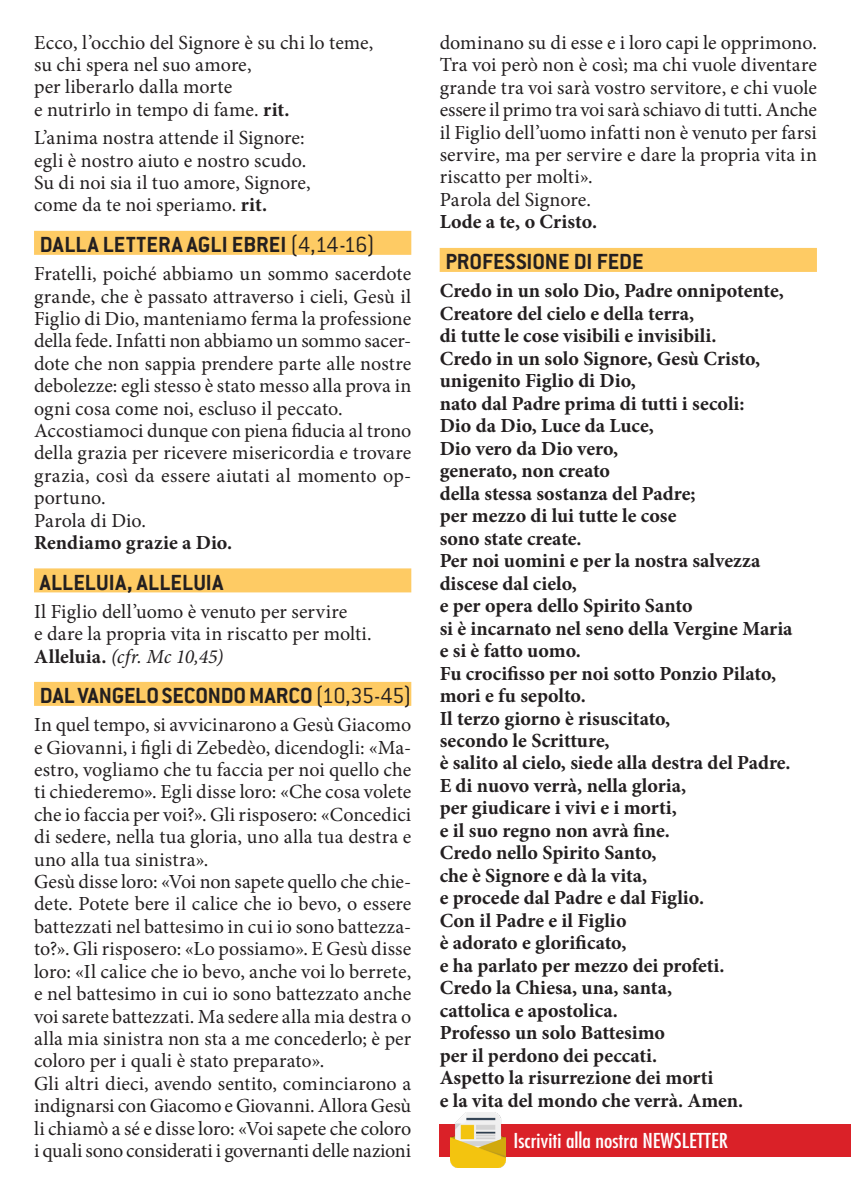
<style>
.page{position:relative;width:851px;height:1191px;background:#fff}
.page>*{position:absolute;margin:0;border:0;box-sizing:border-box;transform-origin:0 0}
.A_TITOLETTO{font:700 24px "Conduit ITC";letter-spacing:.005em;color:#231f20}
.Normale{font:20px/22.4px "Minion Pro";letter-spacing:.005em;color:#231f20;text-align:justify}
.Normale-2{font:700 20px/22.4px "Minion Pro";color:#231f20}
.t1{font:condensed 20px "Futura Std";color:#fff;scale:1.11 1}
.s1{font-weight:700}
.s2{font-weight:300}
.s3{font-style:italic}
</style>
<div class="page">
<div style="left:34px;top:231px;width:377px;height:24px;background:#fecb64"></div>
<div style="left:34px;top:568px;width:377px;height:24px;background:#fecb64"></div>
<div style="left:34px;top:682px;width:377px;height:24px;background:#fecb64"></div>
<div style="left:439px;top:248px;width:377px;height:24px;background:#fecb64"></div>
<div style="left:439px;top:1124px;width:411px;height:33px;background:#da2128"></div>
<img style="left:450px;top:1112px;width:55px;height:55px">
<p class="Normale" style="left:34px;top:31px;width:341px;text-align:left">Ecco, l’occhio del Signore è su chi lo teme, su chi spera nel suo amore,<br>per liberarlo dalla morte<br>e nutrirlo in tempo di fame. <span class="s1">rit.</span></p>
<p class="Normale" style="left:34px;top:127px;width:278px;text-align:left">L’anima nostra attende il Signore: egli è nostro aiuto e nostro scudo.<br>Su di noi sia il tuo amore, Signore, come da te noi speriamo. <span class="s1">rit.</span></p>
<p class="A_TITOLETTO" style="left:40px;top:230px;width:336px">DALLA LETTERA AGLI EBREI <span class="s2">(4,14-16)</span></p>
<p class="Normale" style="left:34px;top:263px;width:379px">Fratelli, poiché abbiamo un sommo sacerdote grande, che è passato attraverso i cieli, Gesù il Figlio di Dio, manteniamo ferma la professione della fede. Infatti non abbiamo un sommo sacer&shy;dote che non sappia prendere parte alle nostre debolezze: egli stesso è stato messo alla prova in ogni cosa come noi, escluso il peccato.</p>
<p class="Normale" style="left:34px;top:419px;width:379px">Accostiamoci dunque con piena fiducia al trono della grazia per ricevere misericordia e trovare grazia, così da essere aiutati al momento op&shy;portuno.</p>
<p class="Normale" style="left:34px;top:509px;width:113px">Parola di Dio.</p>
<p class="Normale-2" style="left:34px;top:531px;width:200px">Rendiamo grazie a Dio.</p>
<p class="A_TITOLETTO" style="left:40px;top:568px;width:185px">ALLELUIA, ALLELUIA</p>
<p class="Normale" style="left:34px;top:600px;width:339px;text-align:left">Il Figlio dell’uomo è venuto per servire<br>e dare la propria vita in riscatto per molti.<br><span class="s1">Alleluia.</span> <span class="s3">(cfr. Mc 10,45)</span></p>
<p class="A_TITOLETTO" style="left:40px;top:681px;width:373px">DAL VANGELO SECONDO MARCO <span class="s2">(10,35-45)</span></p>
<p class="Normale" style="left:34px;top:713px;width:379px">In quel tempo, si avvicinarono a Gesù Giacomo e Giovanni, i figli di Zebedèo, dicendogli: «Ma&shy;estro, vogliamo che tu faccia per noi quello che ti chiederemo». Egli disse loro: «Che cosa volete che io faccia per voi?». Gli risposero: «Concedici di sedere, nella tua gloria, uno alla tua destra e uno alla tua sinistra».</p>
<p class="Normale" style="left:34px;top:870px;width:379px">Gesù disse loro: «Voi non sapete quello che chie&shy;dete. Potete bere il calice che io bevo, o essere battezzati nel battesimo in cui io sono battezza&shy;to?». Gli risposero: «Lo possiamo». E Gesù disse loro: «Il calice che io bevo, anche voi lo berrete, e nel battesimo in cui io sono battezzato anche voi sarete battezzati. Ma sedere alla mia destra o alla mia sinistra non sta a me concederlo; è per coloro per i quali è stato preparato».</p>
<p class="Normale" style="left:34px;top:1072px;width:379px">Gli altri dieci, avendo sentito, cominciarono a indignarsi con Giacomo e Giovanni. Allora Gesù li chiamò a sé e disse loro: «Voi sapete che coloro i quali sono considerati i governanti delle nazioni</p>
<p class="Normale" style="left:439px;top:31px;width:379px">dominano su di esse e i loro capi le opprimono.<br>Tra voi però non è così; ma chi vuole diventare grande tra voi sarà vostro servitore, e chi vuole essere il primo tra voi sarà schiavo di tutti. Anche il Figlio dell’uomo infatti non è venuto per farsi servire, ma per servire e dare la propria vita in riscatto per molti».</p>
<p class="Normale" style="left:439px;top:188px;width:153px">Parola del Signore.</p>
<p class="Normale-2" style="left:439px;top:211px;width:159px">Lode a te, o Cristo.</p>
<p class="A_TITOLETTO" style="left:445px;top:247px;width:199px">PROFESSIONE DI FEDE</p>
<p class="Normale-2" style="left:439px;top:279px;width:345px">Credo in un solo Dio, Padre onnipotente,</p>
<p class="Normale-2" style="left:439px;top:302px;width:256px">Creatore del cielo e della terra,</p>
<p class="Normale-2" style="left:439px;top:324px;width:278px">di tutte le cose visibili e invisibili.</p>
<p class="Normale-2" style="left:439px;top:347px;width:322px">Credo in un solo Signore, Gesù Cristo,</p>
<p class="Normale-2" style="left:439px;top:369px;width:198px">unigenito Figlio di Dio,</p>
<p class="Normale-2" style="left:439px;top:392px;width:306px">nato dal Padre prima di tutti i secoli:</p>
<p class="Normale-2" style="left:439px;top:414px;width:216px">Dio da Dio, Luce da Luce,<br>Dio vero da Dio vero,</p>
<p class="Normale-2" style="left:439px;top:459px;width:172px">generato, non creato</p>
<p class="Normale-2" style="left:439px;top:482px;width:257px">della stessa sostanza del Padre;</p>
<p class="Normale-2" style="left:439px;top:504px;width:238px">per mezzo di lui tutte le cose sono state create.</p>
<p class="Normale-2" style="left:439px;top:549px;width:322px">Per noi uomini e per la nostra salvezza</p>
<p class="Normale-2" style="left:439px;top:572px;width:139px">discese dal cielo,</p>
<p class="Normale-2" style="left:439px;top:594px;width:254px">e per opera dello Spirito Santo</p>
<p class="Normale-2" style="left:439px;top:616px;width:354px">si è incarnato nel seno della Vergine Maria</p>
<p class="Normale-2" style="left:439px;top:639px;width:143px">e si è fatto uomo.</p>
<p class="Normale-2" style="left:439px;top:661px;width:338px">Fu crocifisso per noi sotto Ponzio Pilato,</p>
<p class="Normale-2" style="left:439px;top:684px;width:147px">mori e fu sepolto.</p>
<p class="Normale-2" style="left:439px;top:706px;width:232px">Il terzo giorno è risuscitato, secondo le Scritture,</p>
<p class="Normale-2" style="left:439px;top:751px;width:352px">è salito al cielo, siede alla destra del Padre.</p>
<p class="Normale-2" style="left:439px;top:774px;width:248px">E di nuovo verrà, nella gloria,</p>
<p class="Normale-2" style="left:439px;top:796px;width:238px">per giudicare i vivi e i morti,</p>
<p class="Normale-2" style="left:439px;top:819px;width:231px">e il suo regno non avrà fine.</p>
<p class="Normale-2" style="left:439px;top:841px;width:218px">Credo nello Spirito Santo, che è Signore e dà la vita,</p>
<p class="Normale-2" style="left:439px;top:886px;width:266px">e procede dal Padre e dal Figlio.</p>
<p class="Normale-2" style="left:439px;top:909px;width:188px">Con il Padre e il Figlio</p>
<p class="Normale-2" style="left:439px;top:931px;width:188px">è adorato e glorificato,</p>
<p class="Normale-2" style="left:439px;top:954px;width:286px">e ha parlato per mezzo dei profeti.</p>
<p class="Normale-2" style="left:439px;top:976px;width:234px">Credo la Chiesa, una, santa, cattolica e apostolica.</p>
<p class="Normale-2" style="left:439px;top:1021px;width:227px">Professo un solo Battesimo per il perdono dei peccati.</p>
<p class="Normale-2" style="left:439px;top:1066px;width:275px">Aspetto la risurrezione dei morti</p>
<p class="Normale-2" style="left:439px;top:1089px;width:305px">e la vita del mondo che verrà. Amen.</p>
<p class="t1" style="left:513px;top:1129px;width:195px">Iscriviti alla nostra NEWSLETTER</p>
</div>
